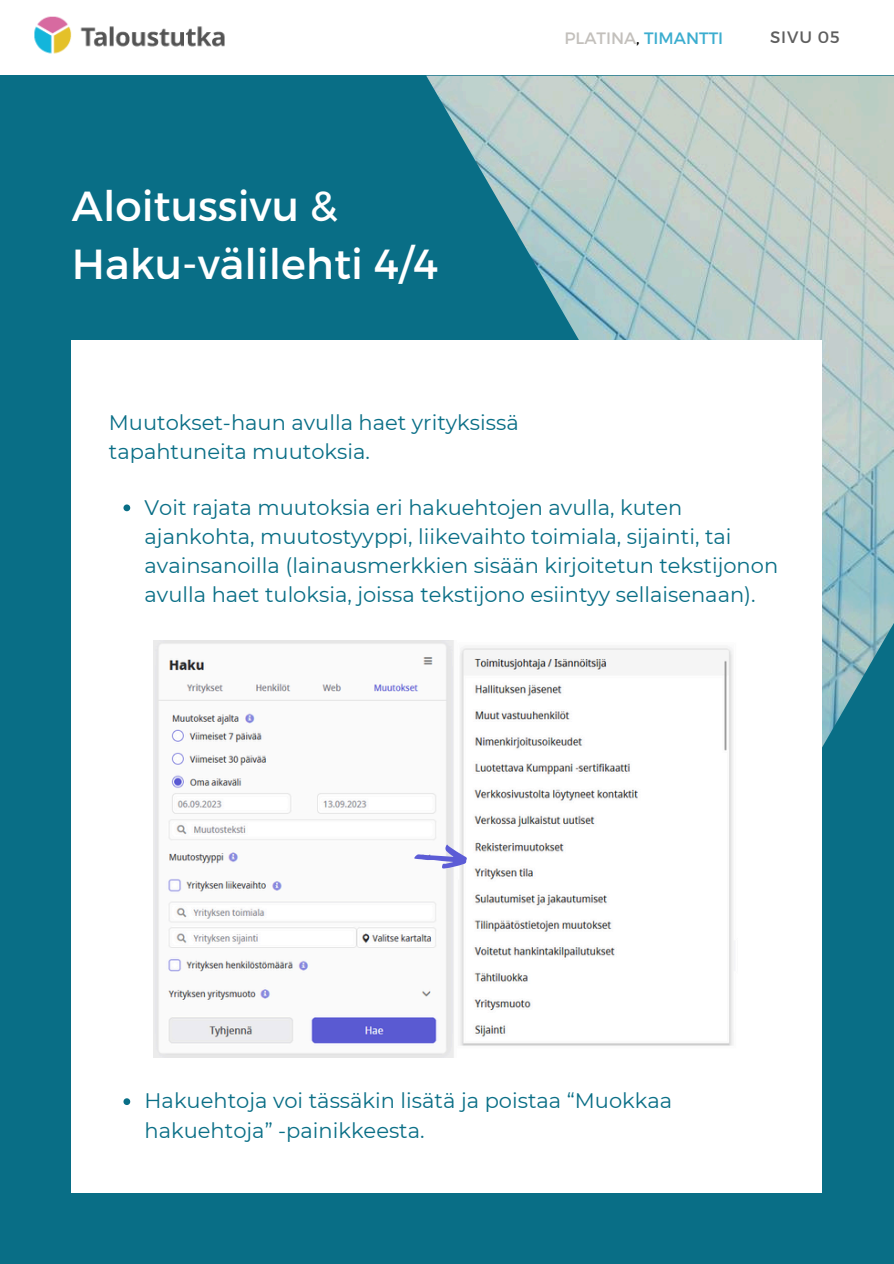
<style>
.page{position:relative;width:894px;height:1264px;background:#fff}
.page>*{position:absolute;margin:0;border:0;box-sizing:border-box;transform-origin:0 0}
.t1{font:42px/58.5px "Montserrat";color:#fff}
.t2{font:21px/29.2px "Montserrat";color:#096e86}
.t3{font:16.5px "Montserrat";color:#3badcf}
.t4{font:16.5px "Montserrat";letter-spacing:.05em;color:#5e5e5e}
.s1{color:#c3c0bc}
.s2{color:#000}
</style>
<div class="page">
<div style="left:0;top:0;width:893px;height:1263px;background:#096e86"></div>
<img style="left:426px;top:76px;width:467px;height:678px">
<div style="left:0;top:0;width:893px;height:74px;background:#fff"></div>
<img style="left:34px;top:16px;width:191px;height:38px">
<div style="left:72px;top:340px;width:749px;height:852px;background:#fff"></div>
<img style="left:153px;top:640px;width:580px;height:417px">
<svg style="left:123px;top:1098px;width:7px;height:7px"></svg>
<svg style="left:123px;top:504px;width:7px;height:7px"></svg>
<svg style="left:414px;top:844px;width:53px;height:24px"></svg>
<h1 class="t3" style="left:564px;top:27px;width:160px"><span class="s1">PLATINA</span><span class="s2">,</span> TIMANTTI</h1>
<p class="t4" style="left:770px;top:27px;width:71px">SIVU 05</p>
<p class="t1" style="left:72px;top:174px;width:367px">Aloitussivu &amp;<br>Haku-välilehti 4/4</p>
<p class="t2" style="left:109px;top:407px;width:411px">Muutokset-haun avulla haet yrityksissä tapahtuneita muutoksia.</p>
<p class="t2" style="left:144px;top:492px;width:635px">Voit rajata muutoksia eri hakuehtojen avulla, kuten ajankohta, muutostyyppi, liikevaihto toimiala, sijainti, tai avainsanoilla (lainausmerkkien sisään kirjoitetun tekstijonon avulla haet tuloksia, joissa tekstijono esiintyy sellaisenaan).</p>
<p class="t2" style="left:144px;top:1086px;width:529px">Hakuehtoja voi tässäkin lisätä ja poistaa “Muokkaa hakuehtoja” -painikkeesta.</p>
</div>
